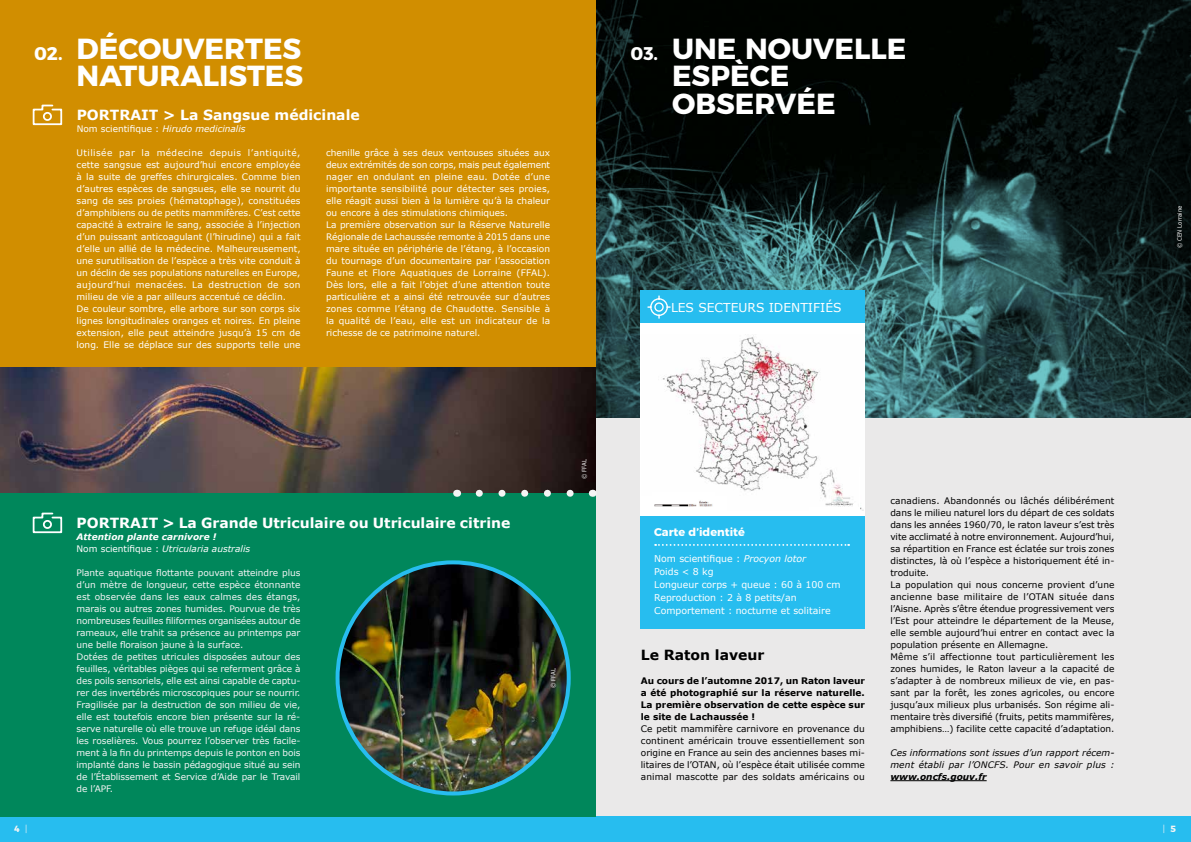
<style>
.page{position:relative;width:1191px;height:842px;background:#fff}
.page>*{position:absolute;margin:0;border:0;box-sizing:border-box;transform-origin:0 0}
.t1{font:700 29px/27.5px "Montserrat";color:#fff}
.t2{font:700 18.4px "Montserrat";color:#fff}
.t3{font:700 14px "Verdana";color:#fff}
.t4{font:700 14px "Verdana";color:#000}
.t5{font:12.3px "Verdana";color:#fff}
.t6{font:700 11.3px "Montserrat";color:#fff}
.t7{font:9.4px/13.1px "Verdana";color:#fff}
.t8{font:9px/12px "Verdana";color:#fff}
.t9{font:9px/12px "Verdana";color:#000;text-align:justify}
.t10{font:9px/12px "Verdana";letter-spacing:-.01em;color:#f4f4f4}
.t11{font:700 9px/12px "Verdana";color:#000;text-align:justify}
.t12{font:italic 9px/12px "Verdana";color:#000}
.t13{font:italic 700 9px/12px "Verdana";color:#fff}
.t14{font:italic 9px "Verdana";color:#fff}
.t15{font:italic 700 9px "Verdana";color:#000}
.t16{font:700 9px "Montserrat";color:#f4f4f4}
.t17{font:300 9px "Montserrat";color:#f4f4f4}
.t18{font:6px "Verdana";color:#fff;scale:.9 1}
.s1{font-style:normal}
.s2{font-weight:300}
.s3{font-weight:400;font-style:normal}
.s4{font-weight:400}
.s5{font-style:italic}
.s6{font-weight:700}
</style>
<div class="page">
<img style="left:595px;top:0;width:596px;height:418px">
<div style="left:595px;top:418px;width:596px;height:424px;background:#eae9e9"></div>
<div style="left:0;top:0;width:595px;height:816px;background:#d18e00"></div>
<img style="left:0;top:368px;width:595px;height:125px">
<div style="left:0;top:816px;width:1191px;height:26px;background:#27bdef"></div>
<svg style="left:32px;top:104px;width:31px;height:22px"></svg>
<div style="left:43px;top:112px;width:9px;height:9px;border:2px solid #fff;border-radius:50%"></div>
<div style="left:0;top:493px;width:595px;height:323px;background:#00875b"></div>
<svg style="left:479px;top:490px;width:102px;height:7px"></svg>
<img style="left:337px;top:562px;width:232px;height:231px;border-radius:116px">
<hr style="left:890px;top:780px;width:96px;height:1px;background:#000">
<div style="left:641px;top:513px;width:224px;height:116px;background:#27bdef"></div>
<svg style="left:655px;top:544px;width:194px;height:2px"></svg>
<div style="left:641px;top:290px;width:224px;height:34px;background:#27bdef"></div>
<svg style="left:647px;top:295px;width:24px;height:24px"></svg>
<div style="left:641px;top:324px;width:224px;height:192px;background:#fff"></div>
<img style="left:662px;top:335px;width:202px;height:176px">
<div style="left:641px;top:496px;width:85px;height:18px;background:#fff"></div>
<img style="left:654px;top:492px;width:60px;height:14px">
<div style="left:809px;top:468px;width:50px;height:48px;background:#fff"></div>
<img style="left:820px;top:469px;width:33px;height:37px">
<svg style="left:32px;top:512px;width:31px;height:22px"></svg>
<div style="left:43px;top:520px;width:9px;height:9px;border:2px solid #fff;border-radius:50%"></div>
<h1 class="t1" style="left:77px;top:33px;width:228px;line-height:27px">DÉCOUVERTES<br>NATURALISTES</h1>
<h2 class="t2" style="left:34px;top:38px;width:30px">02.</h2>
<h2 class="t2" style="left:630px;top:38px;width:29px">03.</h2>
<h3 class="t3" style="left:77px;top:106px;width:284px">PORTRAIT &gt; La Sangsue médicinale</h3>
<p class="t14" style="left:77px;top:123px;width:170px"><span class="s1">Nom scientifique :</span> Hirudo medicinalis</p>
<p class="t8" style="left:77px;top:147px;width:225px">Utilisée par la médecine depuis l’antiquité, cette sangsue est aujourd’hui encore employée à la suite de greffes chirurgicales. Comme bien d’autres espèces de sangsues, elle se nourrit du sang de ses proies (hématophage), constituées d’amphibiens ou de petits mammifères. C’est cette capacité à extraire le sang, associée à l’injection d’un puissant anticoagulant (l’hirudine) qui a fait d’elle un allié de la médecine. Malheureusement, une surutilisation de l’espèce a très vite conduit à un déclin de ses populations naturelles en Europe, aujourd’hui menacées. La destruction de son milieu de vie a par ailleurs accentué ce déclin.<br>De couleur sombre, elle arbore sur son corps six lignes longitudinales oranges et noires. En pleine extension, elle peut atteindre jusqu’à 15 cm de long. Elle se déplace sur des supports telle une</p>
<p class="t8" style="left:326px;top:147px;width:225px">chenille grâce à ses deux ventouses situées aux deux extrémités de son corps, mais peut également nager en ondulant en pleine eau. Dotée d’une importante sensibilité pour détecter ses proies, elle réagit aussi bien à la lumière qu’à la chaleur ou encore à des stimulations chimiques.<br>La première observation sur la Réserve Naturelle Régionale de Lachaussée remonte à 2015 dans une mare située en périphérie de l’étang, à l’occasion du tournage d’un documentaire par l’association Faune et Flore Aquatiques de Lorraine (FFAL).<br>Dès lors, elle a fait l’objet d’une attention toute particulière et a ainsi été retrouvée sur d’autres zones comme l’étang de Chaudotte. Sensible à la qualité de l’eau, elle est un indicateur de la richesse de ce patrimoine naturel.</p>
<h1 class="t1" style="left:672px;top:33px;width:236px">UNE NOUVELLE<br>ESPÈCE<br>OBSERVÉE</h1>
<h3 class="t5" style="left:671px;top:299px;width:9px">LES</h3>
<h3 class="t5" style="left:698px;top:299px;width:9px">SEC</h3>
<h3 class="t5" style="left:723px;top:299px;width:111px">TEU RS IDENTIFIÉS</h3>
<p class="t16" style="left:14px;top:821px;width:15px">4 <span class="s2">|</span></p>
<h3 class="t3" style="left:77px;top:514px;width:435px">PORTRAIT &gt; La Grande Utriculaire ou Utriculaire citrine</h3>
<p class="t13" style="left:77px;top:531px;width:175px">Attention plante carnivore !<br><span class="s3">Nom scientifique :</span> <span class="s4">Utricularia australis</span></p>
<p class="t10" style="left:77px;top:567px;width:225px">Plante aquatique flottante pouvant atteindre plus d’un mètre de longueur, cette espèce étonnante est observée dans les eaux calmes des étangs, marais ou autres zones humides. Pourvue de très nombreuses feuilles filiformes organisées autour de rameaux, elle trahit sa présence au printemps par une belle floraison jaune à la surface.<br>Dotées de petites utricules disposées autour des feuilles, véritables pièges qui se referment grâce à des poils sensoriels, elle est ainsi capable de captu&shy;rer des invertébrés microscopiques pour se nourrir.<br>Fragilisée par la destruction de son milieu de vie, elle est toutefois encore bien présente sur la ré&shy;serve naturelle où elle trouve un refuge idéal dans les roselières. Vous pourrez l’observer très facile&shy;ment à la fin du printemps depuis le ponton en bois implanté dans le bassin pédagogique situé au sein de l’Établissement et Service d’Aide par le Travail de l’APF.</p>
<p class="t18" style="left:580px;top:479px;width:23px;rotate:-90deg">© FFAL</p>
<p class="t18" style="left:549px;top:688px;width:23px;rotate:-90deg">© FFAL</p>
<p class="t6" style="left:654px;top:522px;width:92px">CARTE D’IDENTITÉ</p>
<p class="t7" style="left:654px;top:552px;width:188px">Nom scientifique : <span class="s5">Procyon lotor<br></span>Poids &lt; 8 kg<br>Longueur corps + queue : 60 à 100 cm<br>Reproduction : 2 à 8 petits/an<br>Comportement : nocturne et solitaire</p>
<h3 class="t4" style="left:641px;top:646px;width:125px">Le Raton laveur</h3>
<p class="t11" style="left:641px;top:675px;width:225px">Au cours de l’automne 2017, un Raton laveur a été photographié sur la réserve naturelle.<br>La première observation de cette espèce sur le site de Lachaussée !</p>
<p class="t9" style="left:641px;top:723px;width:225px">Ce petit mammifère carnivore en provenance du continent américain trouve essentiellement son origine en France au sein des anciennes bases mi&shy;litaires de l’OTAN, où l’espèce était utilisée comme animal mascotte par des soldats américains ou</p>
<p class="t9" style="left:890px;top:495px;width:225px;text-align:left">canadiens. Abandonnés ou lâchés délibérément dans le milieu naturel lors du départ de ces soldats dans les années 1960/70, le raton laveur s’est très vite acclimaté à notre environnement. Aujourd’hui, sa répartition en France est éclatée sur trois zones distinctes, là où l’espèce a historiquement été in&shy;troduite.<br>La population qui nous concerne provient d’une ancienne base militaire de l’OTAN située dans l’Aisne. Après s’être étendue progressivement vers l’Est pour atteindre le département de la Meuse, elle semble aujourd’hui entrer en contact avec la population présente en Allemagne.<br>Même s’il affectionne tout particulièrement les zones humides, le Raton laveur a la capacité de s’adapter à de nombreux milieux de vie, en pas&shy;sant par la forêt, les zones agricoles, ou encore jusqu’aux milieux plus urbanisés. Son régime ali&shy;mentaire très diversifié (fruits, petits mammifères, amphibiens…) facilite cette capacité d’adaptation.</p>
<p class="t12" style="left:890px;top:747px;width:225px">Ces informations sont issues d’un rapport récem&shy;ment établi par l’ONCFS. Pour en savoir plus :</p>
<p class="t15" style="left:890px;top:771px;width:98px">www.oncfs.gouv.fr</p>
<p class="t18" style="left:1175px;top:248px;width:49px;rotate:-90deg">© CEN Lorraine</p>
<p class="t17" style="left:1162px;top:821px;width:15px">| <span class="s6">5</span></p>
</div>
